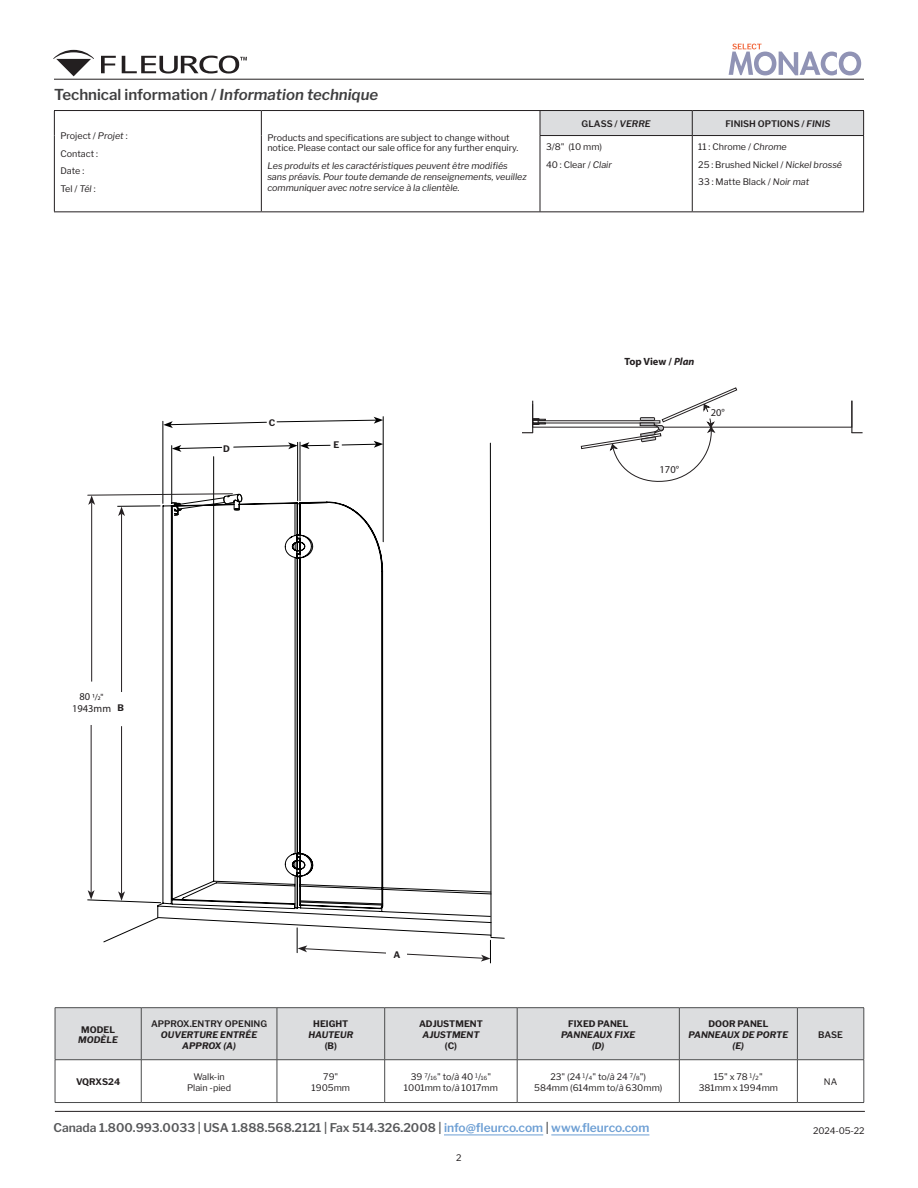
<style>
.page{position:relative;width:918px;height:1188px;background:#fff}
.page>*{position:absolute;margin:0;border:0;box-sizing:border-box;transform-origin:0 0}
.heading{font:600 15px "Libre Franklin";color:#3e3e3f}
.t1{font:600 12px "Libre Franklin";color:#57585a}
.t2{font:10.5px "Myriad Pro";color:#231f20}
.t3{font:700 10.5px "Myriad Pro";letter-spacing:-.005em;color:#231f20}
.General_text_space-a{font:9px/10.8px "Libre Franklin";color:#231f20}
.General_text_space-a-2{font:italic 9px/10.8px "Libre Franklin";color:#231f20}
.General_text_centere{font:9px "Libre Franklin";color:#231f20}
.Table_header{font:italic 700 9px/10.8px "Libre Franklin";color:#231f20;text-align:center}
.Table_header-2{font:600 9px "Libre Franklin";color:#231f20}
.Table_header-3{font:700 9px "Libre Franklin";color:#231f20}
.Model_code{font:700 9px "Libre Franklin";color:#231f20}
.t4{font:9px "Myriad Pro";color:#231f20}
.line_arts{font:700 9px "Libre Franklin";color:#231f20}
.s1{font-style:italic}
.s2{font-size:10.5px}
.s3{color:#6d9fd4}
</style>
<div class="page">
<hr style="left:54px;top:79px;width:810px;height:1px;background:#231f20">
<svg style="left:101px;top:56px;width:15px;height:17px"></svg>
<svg style="left:53px;top:50px;width:41px;height:26px"></svg>
<svg style="left:122px;top:56px;width:125px;height:18px"></svg>
<hr style="left:55px;top:1111px;width:810px;height:1px;background:#231f20">
<hr style="left:444px;top:1135px;width:99px;height:1px;background:#6d9fd4">
<hr style="left:551px;top:1135px;width:98px;height:1px;background:#6d9fd4">
<svg style="left:729px;top:44px;width:132px;height:31px"></svg>
<svg style="left:522px;top:387px;width:341px;height:95px"></svg>
<hr style="left:383px;top:417px;width:1px;height:125px;background:#000">
<svg style="left:164px;top:421px;width:103px;height:7px"></svg>
<svg style="left:276px;top:417px;width:107px;height:7px"></svg>
<hr style="left:163px;top:421px;width:1px;height:82px;background:#000">
<svg style="left:87px;top:441px;width:418px;height:522px"></svg>
<div style="left:64px;top:692px;width:56px;height:29px;background:#fff"></div>
<hr style="left:54px;top:110px;width:207px;height:1px;background:#231f20">
<svg style="left:54px;top:111px;width:1px;height:25px"></svg>
<hr style="left:261px;top:110px;width:279px;height:1px;background:#231f20">
<svg style="left:261px;top:111px;width:1px;height:25px"></svg>
<hr style="left:540px;top:110px;width:152px;height:1px;background:#231f20">
<hr style="left:692px;top:110px;width:172px;height:1px;background:#231f20">
<div style="left:540px;top:111px;width:324px;height:24px;background:#dcdddf"></div>
<hr style="left:54px;top:136px;width:1px;height:75px;background:#231f20">
<hr style="left:261px;top:136px;width:1px;height:75px;background:#231f20">
<hr style="left:540px;top:135px;width:152px;height:1px;background:#231f20">
<hr style="left:540px;top:136px;width:1px;height:75px;background:#231f20">
<hr style="left:692px;top:135px;width:172px;height:1px;background:#231f20">
<hr style="left:692px;top:136px;width:1px;height:75px;background:#231f20">
<hr style="left:863px;top:136px;width:1px;height:75px;background:#231f20">
<hr style="left:54px;top:211px;width:207px;height:1px;background:#231f20">
<hr style="left:261px;top:211px;width:279px;height:1px;background:#231f20">
<hr style="left:540px;top:211px;width:152px;height:1px;background:#231f20">
<hr style="left:692px;top:211px;width:172px;height:1px;background:#231f20">
<div style="left:56px;top:1008px;width:808px;height:51px;background:#dcdddf"></div>
<hr style="left:55px;top:1007px;width:86px;height:1px;background:#4b4c4d">
<hr style="left:55px;top:1008px;width:1px;height:52px;background:#4b4c4d">
<hr style="left:141px;top:1007px;width:136px;height:1px;background:#4b4c4d">
<hr style="left:141px;top:1008px;width:1px;height:52px;background:#4b4c4d">
<hr style="left:277px;top:1007px;width:108px;height:1px;background:#4b4c4d">
<hr style="left:277px;top:1008px;width:1px;height:52px;background:#4b4c4d">
<hr style="left:385px;top:1007px;width:132px;height:1px;background:#4b4c4d">
<hr style="left:384px;top:1008px;width:1px;height:52px;background:#4b4c4d">
<hr style="left:517px;top:1007px;width:162px;height:1px;background:#4b4c4d">
<hr style="left:517px;top:1008px;width:1px;height:52px;background:#4b4c4d">
<hr style="left:679px;top:1007px;width:118px;height:1px;background:#4b4c4d">
<hr style="left:679px;top:1008px;width:1px;height:52px;background:#4b4c4d">
<hr style="left:797px;top:1007px;width:67px;height:1px;background:#4b4c4d">
<hr style="left:797px;top:1008px;width:1px;height:52px;background:#4b4c4d">
<hr style="left:864px;top:1008px;width:1px;height:52px;background:#4b4c4d">
<hr style="left:55px;top:1059px;width:86px;height:1px;background:#4b4c4d">
<hr style="left:55px;top:1060px;width:1px;height:42px;background:#4b4c4d">
<hr style="left:141px;top:1059px;width:136px;height:1px;background:#4b4c4d">
<hr style="left:141px;top:1060px;width:1px;height:42px;background:#4b4c4d">
<hr style="left:385px;top:1059px;width:132px;height:1px;background:#4b4c4d">
<hr style="left:517px;top:1059px;width:162px;height:1px;background:#4b4c4d">
<hr style="left:517px;top:1060px;width:1px;height:42px;background:#4b4c4d">
<hr style="left:679px;top:1059px;width:118px;height:1px;background:#4b4c4d">
<hr style="left:679px;top:1060px;width:1px;height:42px;background:#4b4c4d">
<hr style="left:797px;top:1059px;width:67px;height:1px;background:#4b4c4d">
<hr style="left:797px;top:1060px;width:1px;height:42px;background:#4b4c4d">
<hr style="left:864px;top:1060px;width:1px;height:42px;background:#4b4c4d">
<hr style="left:55px;top:1102px;width:86px;height:1px;background:#4b4c4d">
<hr style="left:141px;top:1102px;width:136px;height:1px;background:#4b4c4d">
<hr style="left:385px;top:1102px;width:132px;height:1px;background:#4b4c4d">
<hr style="left:517px;top:1102px;width:162px;height:1px;background:#4b4c4d">
<hr style="left:679px;top:1102px;width:118px;height:1px;background:#4b4c4d">
<hr style="left:797px;top:1102px;width:67px;height:1px;background:#4b4c4d">
<hr style="left:277px;top:1059px;width:108px;height:1px;background:#4b4c4d">
<hr style="left:277px;top:1060px;width:1px;height:42px;background:#4b4c4d">
<hr style="left:384px;top:1060px;width:1px;height:42px;background:#4b4c4d">
<hr style="left:277px;top:1102px;width:108px;height:1px;background:#4b4c4d">
<p class="heading" style="left:54px;top:86px;width:326px">Technical information / <span class="s1">Information technique</span></p>
<p class="General_text_space-a" style="left:60px;top:131px;width:69px">Project / <span class="s1">Projet</span> :</p>
<p class="General_text_space-a" style="left:60px;top:148px;width:39px">Contact :</p>
<p class="General_text_space-a" style="left:60px;top:166px;width:25px">Date :</p>
<p class="General_text_space-a" style="left:60px;top:183px;width:37px">Tel / <span class="s1">Tél</span> :</p>
<p class="General_text_space-a" style="left:267px;top:132px;width:252px">Products and specifications are subject to change without notice. Please contact our sale office for any further enquiry.</p>
<p class="General_text_space-a-2" style="left:267px;top:160px;width:261px">Les produits et les caractéristiques peuvent être modifiés sans préavis. Pour toute demande de renseignements, veuillez communiquer avec notre service à la clientèle.</p>
<p class="Table_header-2" style="left:582px;top:119px;width:70px">GLASS / <span class="s1">VERRE</span></p>
<p class="Table_header-2" style="left:725px;top:119px;width:107px">FINISH OPTIONS / <span class="s1">FINIS</span></p>
<p class="General_text_space-a" style="left:546px;top:142px;width:58px">3/8" (10 mm)</p>
<p class="General_text_space-a" style="left:546px;top:159px;width:67px">40 : Clear / <span class="s1">Clair</span></p>
<p class="General_text_space-a" style="left:698px;top:142px;width:90px">11 : Chrome / <span class="s1">Chrome</span></p>
<p class="General_text_space-a" style="left:698px;top:159px;width:145px">25 : Brushed Nickel / <span class="s1">Nickel brossé</span></p>
<p class="General_text_space-a" style="left:698px;top:177px;width:112px">33 : Matte Black / <span class="s1">Noir mat</span></p>
<p class="line_arts" style="left:269px;top:418px;width:8px">C</p>
<p class="line_arts" style="left:223px;top:443px;width:8px">D</p>
<p class="line_arts" style="left:333px;top:440px;width:7px">E</p>
<p class="t3" style="left:625px;top:355px;width:71px">Top View / <span class="s1">Plan</span></p>
<p class="t2" style="left:711px;top:406px;width:16px">20°</p>
<p class="t2" style="left:660px;top:463px;width:21px">170°</p>
<p class="t4" style="left:80px;top:691px;width:26px"><span class="s2">80</span> 1/2"</p>
<p class="t2" style="left:72px;top:702px;width:41px">1943mm</p>
<p class="line_arts" style="left:117px;top:702px;width:8px">B</p>
<p class="Table_header-3" style="left:81px;top:1024px;width:35px">MODEL</p>
<p class="Table_header" style="left:78px;top:1035px;width:41px">MODÈLE</p>
<p class="Table_header-2" style="left:151px;top:1019px;width:118px">APPROX.ENTRY OPENING</p>
<p class="Table_header" style="left:161px;top:1029px;width:98px">OUVERTURE ENTRÉE<br>APPROX (A)</p>
<p class="Table_header-3" style="left:313px;top:1019px;width:37px">HEIGHT</p>
<p class="Table_header" style="left:308px;top:1029px;width:46px">HAUTEUR</p>
<p class="Table_header-3" style="left:325px;top:1040px;width:14px">(B)</p>
<p class="line_arts" style="left:393px;top:949px;width:8px">A</p>
<p class="Table_header-3" style="left:419px;top:1019px;width:65px">ADJUSTMENT</p>
<p class="Table_header" style="left:422px;top:1029px;width:59px">AJUSTMENT</p>
<p class="Table_header-3" style="left:445px;top:1040px;width:14px">(C)</p>
<p class="Table_header-3" style="left:568px;top:1019px;width:62px">FIXED PANEL</p>
<p class="Table_header" style="left:561px;top:1029px;width:76px">PANNEAUX FIXE</p>
<p class="Table_header" style="left:592px;top:1040px;width:14px">(D)</p>
<p class="Table_header-3" style="left:708px;top:1019px;width:61px">DOOR PANEL</p>
<p class="Table_header" style="left:688px;top:1029px;width:101px">PANNEAUX DE PORTE (E)</p>
<p class="Table_header-2" style="left:818px;top:1029px;width:26px">BASE</p>
<p class="Model_code" style="left:76px;top:1077px;width:46px">VQRXS24</p>
<p class="General_text_centere" style="left:193px;top:1071px;width:33px">Walk-in</p>
<p class="General_text_centere" style="left:187px;top:1082px;width:46px">Plain -pied</p>
<p class="General_text_centere" style="left:323px;top:1071px;width:16px">79"</p>
<p class="General_text_centere" style="left:312px;top:1082px;width:40px">1905mm</p>
<p class="General_text_centere" style="left:411px;top:1071px;width:82px">39 7/16" to/<span class="s1">à</span> 40 1/16"</p>
<p class="General_text_centere" style="left:404px;top:1082px;width:95px">1001mm to/<span class="s1">à</span> 1017mm</p>
<p class="General_text_centere" style="left:550px;top:1071px;width:97px">23" (24 1/4" to/<span class="s1">à</span> 24 7/8")</p>
<p class="General_text_centere" style="left:534px;top:1082px;width:130px">584mm (614mm to/<span class="s1">à</span> 630mm)</p>
<p class="General_text_centere" style="left:714px;top:1071px;width:50px">15" x 78 1/2"</p>
<p class="General_text_centere" style="left:699px;top:1082px;width:81px">381mm x 1994mm</p>
<p class="General_text_centere" style="left:824px;top:1077px;width:15px">NA</p>
<h2 class="t1" style="left:54px;top:1120px;width:597px">Canada 1.800.993.0033 | USA 1.888.568.2121 | Fax 514.326.2008 | <span class="s3">info@fleurco.com</span> | <span class="s3">www.fleurco.com</span></h2>
<p class="General_text_space-a" style="left:456px;top:1153px;width:7px">2</p>
<p class="General_text_space-a" style="left:813px;top:1125px;width:53px">2024-05-22</p>
</div>
